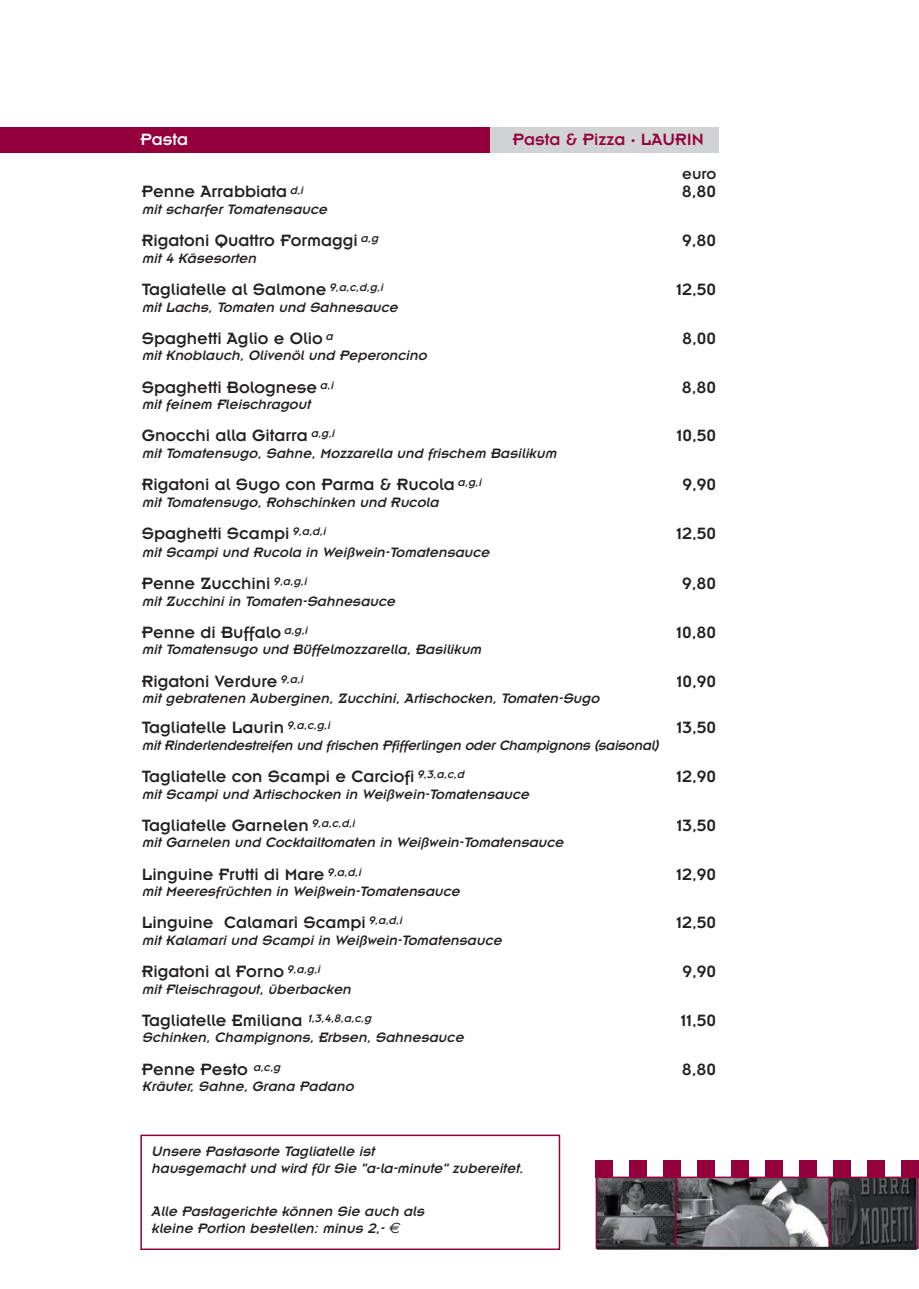
<style>
.page{position:relative;width:919px;height:1289px;background:#fff}
.page>*{position:absolute;margin:0;border:0;box-sizing:border-box;transform-origin:0 0}
.t1{font:18px "Insignia A";color:#231f20}
.t2{font:18px "Insignia A";color:#94003b}
.t3{font:18px "Insignia A";color:#fff}
.t4{font:16.5px "Insignia A";color:#231f20}
.t5{font:italic 15px/16.5px "Insignia A";color:#231f20}
.s1{font-family:"Baskerville";font-weight:700}
.s2{font-family:"Euro Sans"}
</style>
<div class="page">
<div style="left:140px;top:1134px;width:420px;height:115px;border:2px solid #94003b"></div>
<img style="left:831px;top:1179px;width:84px;height:66px">
<div style="left:828px;top:1176px;width:90px;height:72px;border:2px solid #94003b"></div>
<img style="left:677px;top:1179px;width:149px;height:66px">
<div style="left:674px;top:1176px;width:155px;height:72px;border:2px solid #94003b"></div>
<svg style="left:598px;top:1179px;width:75px;height:66px;background:#535557"></svg>
<div style="left:595px;top:1176px;width:81px;height:72px;border:2px solid #94003b"></div>
<div style="left:595px;top:1160px;width:17px;height:17px;background:#94003b"></div>
<div style="left:629px;top:1160px;width:17px;height:17px;background:#94003b"></div>
<div style="left:663px;top:1160px;width:17px;height:17px;background:#94003b"></div>
<div style="left:697px;top:1160px;width:17px;height:17px;background:#94003b"></div>
<div style="left:731px;top:1160px;width:17px;height:17px;background:#94003b"></div>
<div style="left:765px;top:1160px;width:17px;height:17px;background:#94003b"></div>
<div style="left:799px;top:1160px;width:17px;height:17px;background:#94003b"></div>
<div style="left:833px;top:1160px;width:17px;height:17px;background:#94003b"></div>
<div style="left:867px;top:1160px;width:17px;height:17px;background:#94003b"></div>
<div style="left:901px;top:1160px;width:17px;height:17px;background:#94003b"></div>
<hr style="left:597px;top:1246px;width:319px;height:3px;background:#231f20">
<div style="left:13px;top:128px;width:706px;height:25px;background:#d1d2d4"></div>
<div style="left:0;top:128px;width:489px;height:25px;background:#94003b"></div>
<p class="t3" style="left:140px;top:134px;width:49px">Pasta</p>
<p class="t2" style="left:512px;top:134px;width:193px">Pasta &amp; Pizza · LAURIN</p>
<p class="t4" style="left:682px;top:168px;width:35px">euro</p>
<p class="t1" style="left:142px;top:186px;width:165px">Penne Arrabbiata <sup>d,i</sup></p>
<p class="t1" style="left:681px;top:186px;width:36px">8,80</p>
<p class="t5" style="left:142px;top:202px;width:189px">mit scharfer Tomatensauce</p>
<p class="t1" style="left:142px;top:235px;width:240px">Rigatoni Quattro Formaggi <sup>a,g</sup></p>
<p class="t1" style="left:682px;top:235px;width:36px">9,80</p>
<p class="t5" style="left:142px;top:251px;width:118px">mit 4 Käsesorten</p>
<p class="t1" style="left:142px;top:284px;width:244px">Tagliatelle al Salmone <sup>9,a,c,d,g,i</sup></p>
<p class="t1" style="left:676px;top:284px;width:41px">12,50</p>
<p class="t5" style="left:142px;top:300px;width:260px">mit Lachs, Tomaten und Sahnesauce</p>
<p class="t1" style="left:142px;top:332px;width:194px">Spaghetti Aglio e Olio <sup>a</sup></p>
<p class="t1" style="left:682px;top:332px;width:36px">8,00</p>
<p class="t5" style="left:142px;top:349px;width:289px">mit Knoblauch, Olivenöl und Peperoncino</p>
<p class="t1" style="left:142px;top:381px;width:195px">Spaghetti Bolognese <sup>a,i</sup></p>
<p class="t1" style="left:681px;top:381px;width:36px">8,80</p>
<p class="t5" style="left:142px;top:397px;width:170px">mit feinem Fleischragout</p>
<p class="t1" style="left:142px;top:430px;width:196px">Gnocchi alla Gitarra <sup>a,g,i</sup></p>
<p class="t1" style="left:676px;top:430px;width:41px">10,50</p>
<p class="t5" style="left:142px;top:446px;width:418px">mit Tomatensugo, Sahne, Mozzarella und frischem Basilikum</p>
<p class="t1" style="left:142px;top:479px;width:343px">Rigatoni al Sugo con Parma &amp; Rucola <sup>a,g,i</sup></p>
<p class="t1" style="left:682px;top:479px;width:35px">9,90</p>
<p class="t5" style="left:142px;top:495px;width:301px">mit Tomatensugo, Rohschinken und Rucola</p>
<p class="t1" style="left:142px;top:527px;width:187px">Spaghetti Scampi <sup>9,a,d,i</sup></p>
<p class="t1" style="left:676px;top:527px;width:41px">12,50</p>
<p class="t5" style="left:142px;top:545px;width:352px">mit Scampi und Rucola in Weißwein-Tomatensauce</p>
<p class="t1" style="left:142px;top:578px;width:168px">Penne Zucchini <sup>9,a,g,i</sup></p>
<p class="t1" style="left:682px;top:578px;width:36px">9,80</p>
<p class="t5" style="left:142px;top:594px;width:257px">mit Zucchini in Tomaten-Sahnesauce</p>
<p class="t1" style="left:142px;top:626px;width:169px">Penne di Buffalo <sup>a,g,i</sup></p>
<p class="t1" style="left:676px;top:626px;width:41px">10,80</p>
<p class="t5" style="left:142px;top:643px;width:343px">mit Tomatensugo und Bu<span class="s1">̈</span>ffelmozzarella, Basilikum</p>
<p class="t1" style="left:142px;top:675px;width:165px">Rigatoni Verdure <sup>9,a,i</sup></p>
<p class="t1" style="left:676px;top:675px;width:41px">10,90</p>
<p class="t5" style="left:142px;top:691px;width:461px">mit gebratenen Auberginen, Zucchini, Artischocken, Tomaten-Sugo</p>
<p class="t1" style="left:142px;top:722px;width:191px">Tagliatelle Laurin <sup>9,a,c,g,i</sup></p>
<p class="t1" style="left:676px;top:722px;width:41px">13,50</p>
<p class="t5" style="left:142px;top:738px;width:520px">mit Rinderlendestreifen und frischen Pfifferlingen oder Champignons (saisonal)</p>
<p class="t1" style="left:142px;top:770px;width:326px">Tagliatelle con Scampi e Carciofi <sup>9,3,a,c,d</sup></p>
<p class="t1" style="left:676px;top:770px;width:41px">12,90</p>
<p class="t5" style="left:142px;top:787px;width:391px">mit Scampi und Artischocken in Weißwein-Tomatensauce</p>
<p class="t1" style="left:142px;top:819px;width:216px">Tagliatelle Garnelen <sup>9,a,c,d,i</sup></p>
<p class="t1" style="left:676px;top:819px;width:41px">13,50</p>
<p class="t5" style="left:142px;top:835px;width:425px">mit Garnelen und Cocktailtomaten in Weißwein-Tomatensauce</p>
<p class="t1" style="left:142px;top:868px;width:223px">Linguine Frutti di Mare <sup>9,a,d,i</sup></p>
<p class="t1" style="left:676px;top:868px;width:41px">12,90</p>
<p class="t5" style="left:142px;top:884px;width:322px">mit Meeresfrüchten in Weißwein-Tomatensauce</p>
<p class="t1" style="left:142px;top:917px;width:264px">Linguine Calamari Scampi <sup>9,a,d,i</sup></p>
<p class="t1" style="left:676px;top:917px;width:41px">12,50</p>
<p class="t5" style="left:142px;top:933px;width:364px">mit Kalamari und Scampi in Weißwein-Tomatensauce</p>
<p class="t1" style="left:142px;top:965px;width:182px">Rigatoni al Forno <sup>9,a,g,i</sup></p>
<p class="t1" style="left:682px;top:965px;width:35px">9,90</p>
<p class="t5" style="left:142px;top:982px;width:213px">mit Fleischragout, überbacken</p>
<p class="t1" style="left:142px;top:1014px;width:233px">Tagliatelle Emiliana <sup>1,3,4,8,a,c,g</sup></p>
<p class="t1" style="left:680px;top:1014px;width:37px">11,50</p>
<p class="t5" style="left:142px;top:1030px;width:326px">Schinken, Champignons, Erbsen, Sahnesauce</p>
<p class="t1" style="left:142px;top:1063px;width:142px">Penne Pesto <sup>a,c,g</sup></p>
<p class="t1" style="left:681px;top:1063px;width:36px">8,80</p>
<p class="t5" style="left:142px;top:1079px;width:216px">Kräuter, Sahne, Grana Padano</p>
<p class="t5" style="left:151px;top:1144px;width:376px">Unsere Pastasorte Tagliatelle ist<br>hausgemacht und wird fu<span class="s1">̈</span>r Sie "a-la-minute" zubereitet.</p>
<p class="t5" style="left:151px;top:1204px;width:277px">Alle Pastagerichte können Sie auch als kleine Portion bestellen: minus 2,- <span class="s2">€</span></p>
</div>
